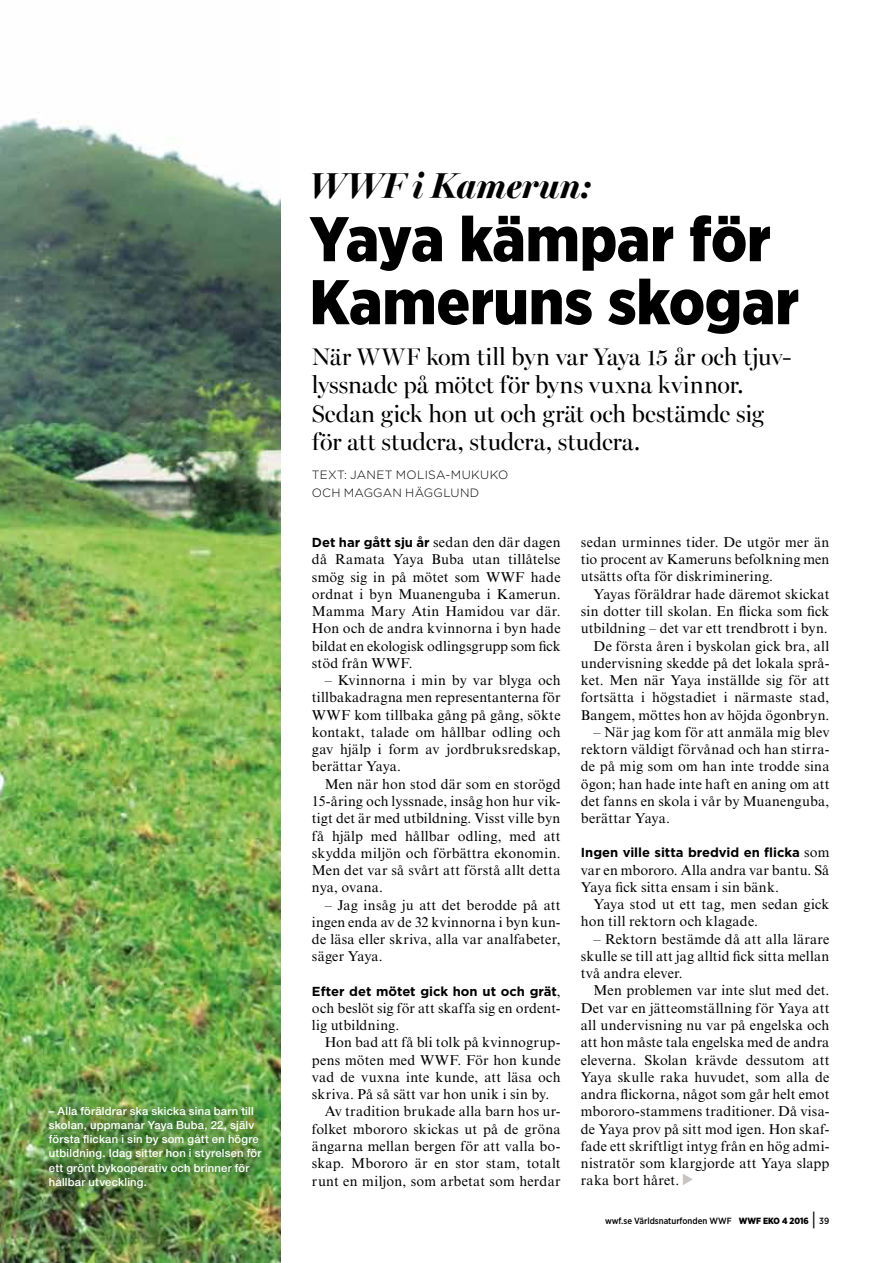
<style>
.page{position:relative;width:893px;height:1263px;background:#fff}
.page>*{position:absolute;margin:0;border:0;box-sizing:border-box;transform-origin:0 0}
.t1{font:900 63px/63px "Gotham Narrow";color:#000}
.t2{font:italic 700 36px "Miller Banner";color:#000}
.t3{font:24px/28.5px "Miller Banner";letter-spacing:-.005em;color:#000}
.t4{font:14.25px/17.2px "Times New Roman MT Std";letter-spacing:.015em;color:#000;text-align:justify}
.t5{font:700 13.05px "Gotham";letter-spacing:-.005em;color:#000}
.t6{font:300 12px/18px "Gotham";letter-spacing:.02em;color:#000}
.t7{font:500 11.25px/14.2px "Helvetica Neue LT Std";letter-spacing:.02em;color:#fff}
.t8{font:500 9px "Gotham Narrow";color:#000}
.s1{font-family:"Gotham";font-weight:700;font-size:13.05px}
.s2{font-family:"Times New Roman MT Std";font-weight:400;font-size:14.25px}
.s3{font-weight:900}
.s4{font-family:"Gotham";font-weight:400;font-size:18px}
</style>
<div class="page">
<img style="left:0;top:118px;width:281px;height:1145px">
<div style="left:38px;top:1096px;width:239px;height:108px;background:#000;opacity:.8"></div>
<svg style="left:683px;top:1174px;width:10px;height:11px"></svg>
<p class="t7" style="left:49px;top:1103px;width:214px">– Alla föräldrar ska skicka sina barn till skolan, uppmanar Yaya Buba, 22, själv första flickan i sin by som gått en högre utbildning. Idag sitter hon i styrelsen för ett grönt bykooperativ och brinner för hållbar utveckling.</p>
<h2 class="t2" style="left:310px;top:165px;width:285px">WWF i Kamerun:</h2>
<h1 class="t1" style="left:310px;top:207px;width:491px">Yaya kämpar för<br>Kameruns skogar</h1>
<h3 class="t3" style="left:312px;top:342px;width:481px">När WWF kom till byn var Yaya 15 år och tjuv&shy;lyssnade på mötet för byns vuxna kvinnor.<br>Sedan gick hon ut och grät och bestämde sig för att studera, studera, studera.</h3>
<p class="t6" style="left:312px;top:466px;width:198px">TEXT: JANET MOLISA-MUKUKO<br>OCH MAGGAN HÄGGLUND</p>
<p class="t4" style="left:312px;top:534px;width:250px"><span class="s1">Det har gått sju år</span> sedan den där dagen då Ramata Yaya Buba utan tillåtelse smög sig in på mötet som WWF hade ordnat i byn Muanenguba i Kamerun.<br>Mamma Mary Atin Hamidou var där.<br>Hon och de andra kvinnorna i byn hade bildat en ekologisk odlingsgrupp som ck stöd från WWF.</p>
<p class="t4" style="left:312px;top:672px;width:250px;text-indent:13px">– Kvinnorna i min by var blyga och tillbakadragna men representanterna för WWF kom tillbaka gång på gång, sökte kontakt, talade om hållbar odling och gav hjälp i form av jordbruksredskap, berättar Yaya.</p>
<p class="t4" style="left:312px;top:775px;width:250px;text-indent:13px">Men när hon stod där som en storögd 15-åring och lyssnade, insåg hon hur vik&shy;tigt det är med utbildning. Visst ville byn få hjälp med hållbar odling, med att skydda miljön och förbättra ekonomin.<br>Men det var så svårt att förstå allt detta nya, ovana.</p>
<p class="t4" style="left:312px;top:896px;width:250px;text-indent:13px">– Jag insåg ju att det berodde på att ingen enda av de 32 kvinnorna i byn kun&shy;de läsa eller skriva, alla var analfabeter, säger Yaya.</p>
<p class="t5" style="left:312px;top:982px;width:250px">Efter det mötet gick hon ut och grät <span class="s2">,</span></p>
<p class="t4" style="left:312px;top:999px;width:250px">och beslöt sig för att skaffa sig en ordent&shy;lig utbildning.</p>
<p class="t4" style="left:325px;top:1034px;width:237px">Hon bad att få bli tolk på kvinnogrup-</p>
<p class="t4" style="left:312px;top:1051px;width:250px">pens möten med WWF. För hon kunde</p>
<p class="t4" style="left:312px;top:1068px;width:250px">vad de vuxna inte kunde, att läsa och</p>
<p class="t4" style="left:312px;top:1086px;width:239px">skriva. På så sätt var hon unik i sin by.</p>
<p class="t4" style="left:325px;top:1103px;width:237px">Av tradition brukade alla barn hos ur-</p>
<p class="t4" style="left:312px;top:1120px;width:250px">folket mbororo skickas ut på de gröna</p>
<p class="t4" style="left:312px;top:1137px;width:250px">ängarna mellan bergen för att valla bo-</p>
<p class="t4" style="left:312px;top:1155px;width:250px">skap. Mbororo är en stor stam, totalt</p>
<p class="t4" style="left:312px;top:1172px;width:250px">runt en miljon, som arbetat som herdar</p>
<p class="t4" style="left:581px;top:533px;width:250px">sedan urminnes tider. De utgör mer än tio procent av Kameruns befolkning men utsätts ofta för diskriminering.</p>
<p class="t4" style="left:581px;top:585px;width:250px;text-align:right">Yayas föräldrar hade däremot skickat sin dotter till skolan. En icka som ck utbildning – det var ett trendbrott i byn.<br>De första åren i byskolan gick bra, all undervisning skedde på det lokala språ&shy;ket. Men när Yaya inställde sig för att fortsätta i högstadiet i närmaste stad, Bangem, möttes hon av höjda ögonbryn.</p>
<p class="t4" style="left:581px;top:723px;width:250px;text-indent:13px">– När jag kom för att anmäla mig blev rektorn väldigt förvånad och han stirra&shy;de på mig som om han inte trodde sina ögon; han hade inte haft en aning om att det fanns en skola i vår by Muanenguba, berättar Yaya.</p>
<p class="t5" style="left:581px;top:844px;width:250px">Ingen ville sitta bredvid en flicka <span class="s2">som</span></p>
<p class="t4" style="left:581px;top:861px;width:250px">var en mbororo. Alla andra var bantu. Så<br>Yaya ck sitta ensam i sin bänk.</p>
<p class="t4" style="left:581px;top:896px;width:250px;text-indent:13px">Yaya stod ut ett tag, men sedan gick hon till rektorn och klagade.</p>
<p class="t4" style="left:581px;top:930px;width:250px;text-indent:13px">– Rektorn bestämde då att alla lärare skulle se till att jag alltid ck sitta mellan två andra elever.</p>
<p class="t4" style="left:581px;top:982px;width:250px;text-indent:13px">Men problemen var inte slut med det.<br>Det var en jätteomställning för Yaya att all undervisning nu var på engelska och att hon måste tala engelska med de andra eleverna. Skolan krävde dessutom att Yaya skulle raka huvudet, som alla de andra ickorna, något som går helt emot mbororo-stammens traditioner. Då visa&shy;de Yaya prov på sitt mod igen. Hon skaf&shy;fade ett skriftligt intyg från en hög admi&shy;nistratör som klargjorde att Yaya slapp raka bort håret.</p>
<p class="t8" style="left:605px;top:1215px;width:226px">wwf.se Världsnaturfonden WWF <span class="s3">WWF EKO 4 2016</span> <span class="s4">|</span> 39</p>
</div>
